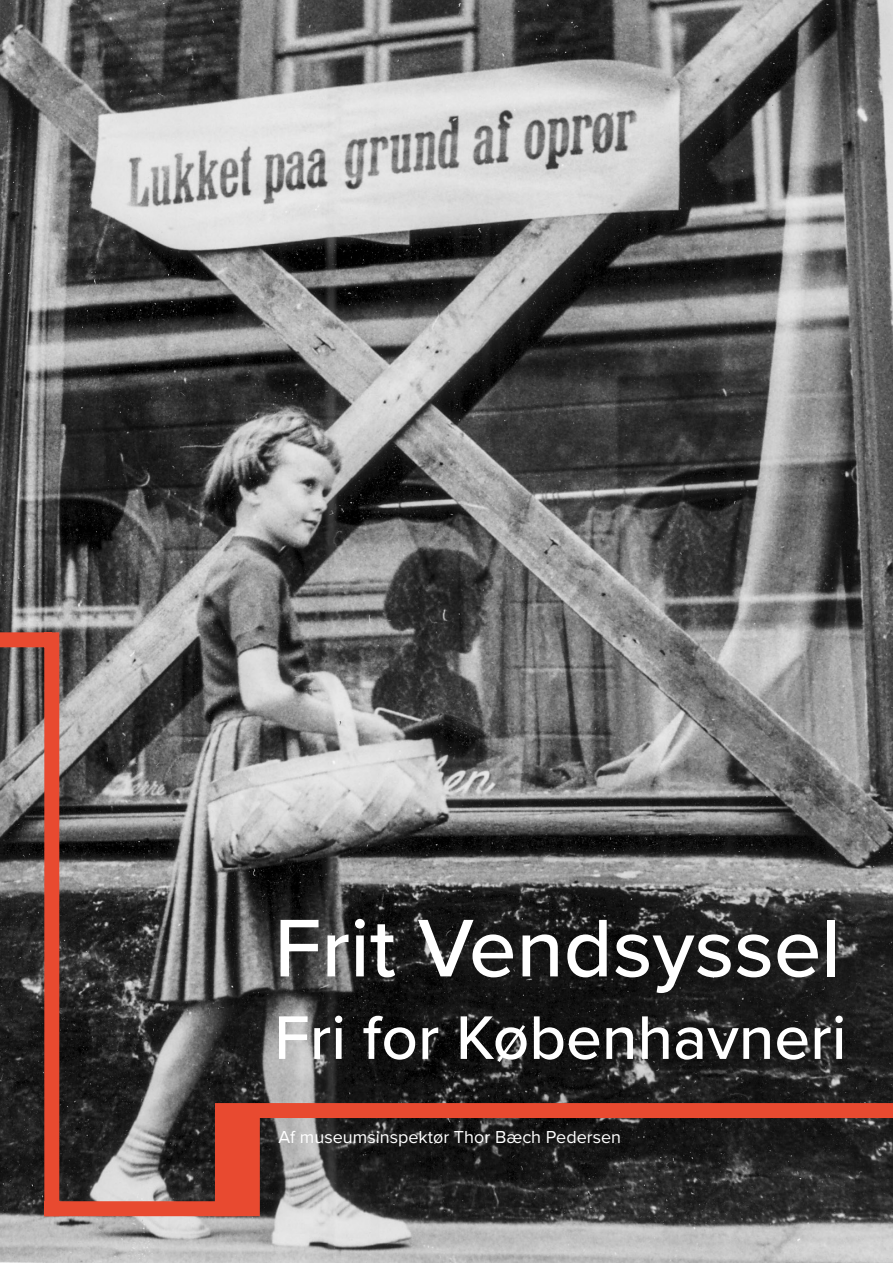
<style>
.page{position:relative;width:893px;height:1263px;background:#fff}
.page>*{position:absolute;margin:0;border:0;box-sizing:border-box;transform-origin:0 0}
.Titel{font:500 84.75px "Proxima Nova";color:#fff}
.Titel-2{font:500 63.75px "Proxima Nova";color:#fff}
.Forfatter{font:18px "Proxima Nova";color:#fff}
</style>
<div class="page">
<img style="left:0;top:0;width:893px;height:1263px">
<div style="left:44px;top:632px;width:15px;height:584px;background:#e84a30"></div>
<div style="left:0;top:632px;width:52px;height:15px;background:#e84a30"></div>
<div style="left:44px;top:1201px;width:193px;height:15px;background:#e84a30"></div>
<div style="left:215px;top:1110px;width:45px;height:106px;background:#e84a30"></div>
<div style="left:215px;top:1103px;width:678px;height:15px;background:#e84a30"></div>
<p class="Titel" style="left:274px;top:885px;width:568px">Frit Vendsyssel</p>
<p class="Titel-2" style="left:274px;top:990px;width:574px">Fri for Københavneri</p>
<p class="Forfatter" style="left:279px;top:1124px;width:344px">Af museumsinspektør Thor Bæch Pedersen</p>
</div>
